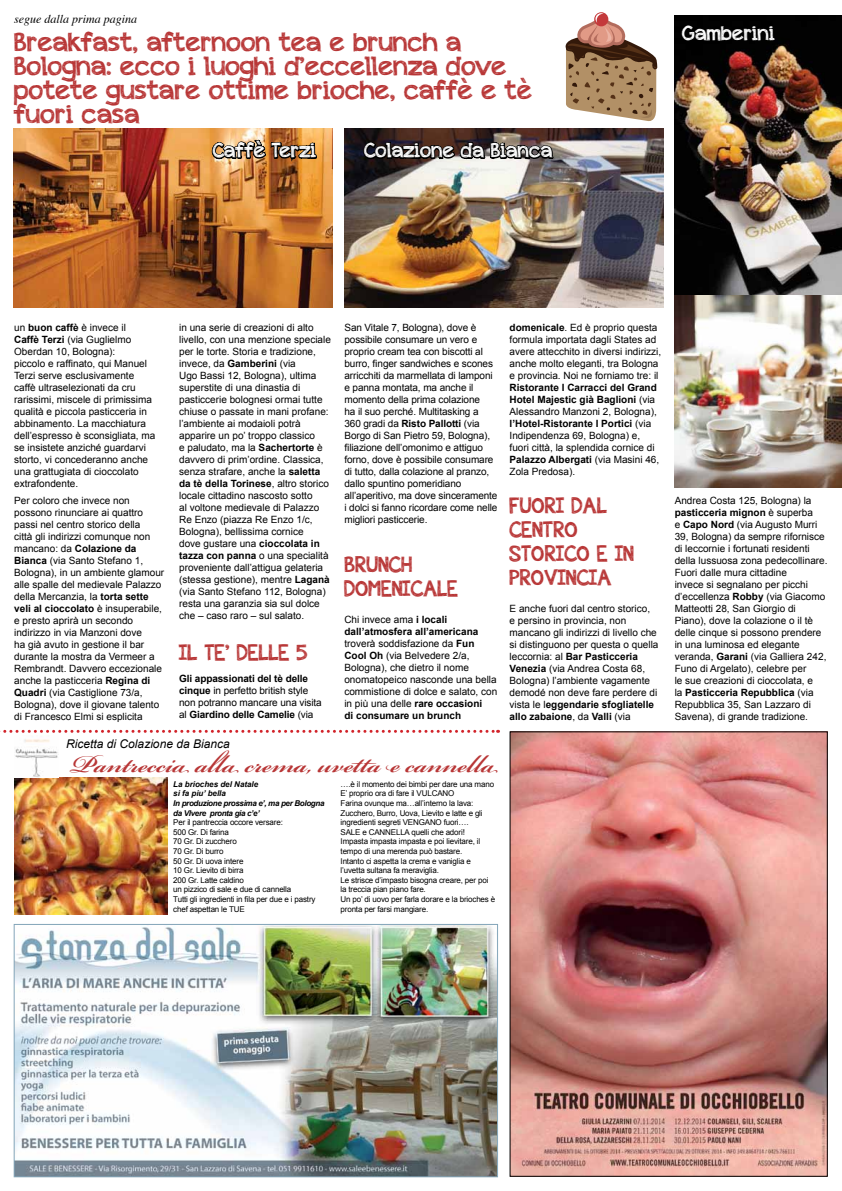
<style>
.page{position:relative;width:842px;height:1191px;background:#fff}
.page>*{position:absolute;margin:0;border:0;box-sizing:border-box;transform-origin:0 0}
.t1{font:600 38px "Bickham Script Pro";color:#b83636}
.t2{font:26px/24px "appleberry";color:#b83636}
.t3{font:22px/24px "appleberry";color:#b83636}
.t4{font:20px "appleberry";color:#fff}
.t5{font:italic 12px "Arial";color:#000}
.t6{font:italic 12px "Times";color:#000}
.t7{font:10px/12px "Arial";color:#000}
.t8{font:8px/9.6px "Arial";letter-spacing:-.02em;color:#000}
.t9{font:italic 700 8px/9.6px "Arial";letter-spacing:-.04em;color:#000}
.s1{font-weight:700}
</style>
<div class="page">
<img style="left:511px;top:733px;width:315px;height:441px">
<div style="left:509px;top:731px;width:319px;height:445px;border:1px solid #000"></div>
<img style="left:16px;top:926px;width:480px;height:249px">
<div style="left:14px;top:924px;width:484px;height:253px;border:1px solid #83a5b9"></div>
<img style="left:14px;top:129px;width:319px;height:178px">
<img style="left:344px;top:129px;width:319px;height:178px">
<img style="left:675px;top:16px;width:167px;height:279px">
<img style="left:136px;top:12px;width:523px;height:221px">
<img style="left:14px;top:777px;width:153px;height:137px">
<svg style="left:0;top:730px;width:498px;height:3px"></svg>
<img style="left:15px;top:739px;width:43px;height:38px">
<img style="left:675px;top:295px;width:167px;height:192px">
<p class="t6" style="left:14px;top:9px;width:124px">segue dalla prima pagina</p>
<h2 class="t2" style="left:14px;top:30px;width:519px">Breakfast, afternoon tea e brunch a<br>Bologna: ecco i luoghi d’eccellenza dove potete gustare ottime brioche, caffè e tè fuori casa</h2>
<h3 class="t4" style="left:213px;top:136px;width:105px">Caffè Terzi</h3>
<h3 class="t4" style="left:364px;top:136px;width:190px">Colazione da Bianca</h3>
<h3 class="t4" style="left:682px;top:19px;width:94px">Gamberini</h3>
<p class="t7" style="left:14px;top:321px;width:143px">un <span class="s1">buon caffè</span> è invece il<br><span class="s1">Caffè Terzi</span> (via Guglielmo<br>Oberdan 10, Bologna):<br>piccolo e raffinato, qui Manuel<br>Terzi serve esclusivamente caffè ultraselezionati da cru rarissimi, miscele di primissima qualità e piccola pasticceria in abbinamento. La macchiatura dell’espresso è sconsigliata, ma se insistete anziché guardarvi storto, vi concederanno anche una grattugiata di cioccolato extrafondente.</p>
<p class="t7" style="left:14px;top:494px;width:152px">Per coloro che invece non possono rinunciare ai quattro passi nel centro storico della<br>città gli indirizzi comunque non mancano: da <span class="s1">Colazione da<br>Bianca</span> (via Santo Stefano 1,<br>Bologna), in un ambiente glamour alle spalle del medievale Palazzo della Mercanzia, la <span class="s1">torta sette veli al cioccolato</span> è insuperabile, e presto aprirà un secondo indirizzo in via Manzoni dove<br>ha già avuto in gestione il bar durante la mostra da Vermeer a<br>Rembrandt. Davvero eccezionale anche la pasticceria <span class="s1">Regina di<br>Quadri</span> (via Castiglione 73/a,<br>Bologna), dove il giovane talento di Francesco Elmi si esplicita</p>
<p class="t7" style="left:179px;top:321px;width:153px">in una serie di creazioni di alto livello, con una menzione speciale per le torte. Storia e tradizione, invece, da <span class="s1">Gamberini</span> (via<br>Ugo Bassi 12, Bologna), ultima superstite di una dinastia di pasticcerie bolognesi ormai tutte chiuse o passate in mani profane: l’ambiente ai modaioli potrà apparire un po’ troppo classico<br>e paludato, ma la <span class="s1">Sachertorte</span> è davvero di prim’ordine. Classica, senza strafare, anche la <span class="s1">saletta da tè della Torinese</span>, altro storico locale cittadino nascosto sotto<br>al voltone medievale di Palazzo<br>Re Enzo (piazza Re Enzo 1/c,<br>Bologna), bellissima cornice<br>dove gustare una <span class="s1">cioccolata in tazza con panna</span> o una specialità proveniente dall’attigua gelateria (stessa gestione), mentre <span class="s1">Laganà </span>(via Santo Stefano 112, Bologna) resta una garanzia sia sul dolce che – caso raro – sul salato.</p>
<h3 class="t3" style="left:179px;top:640px;width:130px">IL TE’ DELLE 5</h3>
<p class="t7" style="left:179px;top:672px;width:144px"><span class="s1">Gli appassionati del tè delle cinque</span> in perfetto british style non potranno mancare una visita al <span class="s1">Giardino delle Camelie</span> (via</p>
<p class="t5" style="left:66px;top:735px;width:165px">Ricetta di Colazione da Bianca</p>
<p class="t7" style="left:344px;top:321px;width:155px">San Vitale 7, Bologna), dove è possibile consumare un vero e proprio cream tea con biscotti al burro, finger sandwiches e scones arricchiti da marmellata di lamponi e panna montata, ma anche il momento della prima colazione<br>ha il suo perché. Multitasking a<br>360 gradi da <span class="s1">Risto Pallotti</span> (via<br>Borgo di San Pietro 59, Bologna), filiazione dell’omonimo e attiguo forno, dove è possibile consumare di tutto, dalla colazione al pranzo, dallo spuntino pomeridiano all’aperitivo, ma dove sinceramente i dolci si fanno ricordare come nelle migliori pasticcerie.</p>
<h3 class="t3" style="left:344px;top:552px;width:115px">BRUNCH<br>DOMENICALE</h3>
<p class="t7" style="left:344px;top:613px;width:154px">Chi invece ama <span class="s1">i locali dall’atmosfera all’americana </span>troverà soddisfazione da <span class="s1">Fun<br>Cool Oh</span> (via Belvedere 2/a,<br>Bologna), che dietro il nome onomatopeico nasconde una bella commistione di dolce e salato, con in più una delle <span class="s1">rare occasioni<br>di consumare un brunch</span></p>
<h1 class="t1" style="left:70px;top:736px;width:430px">Pantreccia alla crema, uvetta e cannella</h1>
<p class="t9" style="left:173px;top:779px;width:153px">La brioches del Natale<br>si fa piu’ bella<br>In produzione prossima e’, ma per Bologna da VIvere pronta gia c’e’</p>
<p class="t8" style="left:173px;top:817px;width:144px">Per il pantreccia occore versare:<br>500 Gr. Di farina<br>70 Gr. Di zucchero<br>70 Gr. Di burro<br>50 Gr. Di uova intere<br>10 Gr. Lievito di birra<br>200 Gr. Latte caldino<br>un pizzico di sale e due di cannella<br>Tutti gli ingredienti in fila per due e i pastry chef aspettan le TUE</p>
<p class="t8" style="left:341px;top:779px;width:156px">….è il momento dei bimbi per dare una mano E’ proprio ora di fare il VULCANO<br>Farina ovunque ma…all’interno la lava:<br>Zucchero, Burro, Uova, Lievito e latte e gli ingredienti segreti VENGANO fuori….<br>SALE e CANNELLA quelli che adori!<br>Impasta impasta impasta e poi lievitare, il tempo di una merenda può bastare.<br>Intanto ci aspetta la crema e vaniglia e l’uvetta sultana fa meraviglia.<br>Le strisce d’impasto bisogna creare, per poi la treccia pian piano fare.<br>Un po’ di uovo per farla dorare e la brioches è pronta per farsi mangiare.</p>
<p class="t7" style="left:509px;top:321px;width:153px"><span class="s1">domenicale</span>. Ed è proprio questa formula importata dagli States ad avere attecchito in diversi indirizzi, anche molto eleganti, tra Bologna e provincia. Noi ne forniamo tre: il</p>
<p class="t7" style="left:509px;top:381px;width:151px"><span class="s1">Ristorante I Carracci del Grand<br>Hotel Majestic già Baglioni</span> (via<br>Alessandro Manzoni 2, Bologna), <span class="s1">l’Hotel-Ristorante I Portici</span> (via<br>Indipendenza 69, Bologna) e, fuori città, la splendida cornice di<br><span class="s1">Palazzo Albergati</span> (via Masini 46,<br>Zola Predosa).</p>
<h3 class="t3" style="left:509px;top:493px;width:126px">FUORI DAL<br>CENTRO<br>STORICO E IN<br>PROVINCIA</h3>
<p class="t7" style="left:509px;top:602px;width:150px">E anche fuori dal centro storico,<br>e persino in provincia, non mancano gli indirizzi di livello che si distinguono per questa o quella leccornia: al <span class="s1">Bar Pasticceria<br>Venezia</span> (via Andrea Costa 68,<br>Bologna) l’ambiente vagamente demodé non deve fare perdere di vista le l<span class="s1">eggendarie sfogliatelle allo zabaione</span>, da <span class="s1">Valli</span> (via</p>
<p class="t7" style="left:675px;top:494px;width:154px">Andrea Costa 125, Bologna) la <span class="s1">pasticceria mignon</span> è superba<br>e <span class="s1">Capo Nord</span> (via Augusto Murri<br>39, Bologna) da sempre rifornisce di leccornie i fortunati residenti della lussuosa zona pedecollinare.<br>Fuori dalle mura cittadine<br>invece si segnalano per picchi d’eccellenza <span class="s1">Robby</span> (via Giacomo<br>Matteotti 28, San Giorgio di<br>Piano), dove la colazione o il tè delle cinque si possono prendere in una luminosa ed elegante veranda, <span class="s1">Garani</span> (via Galliera 242,<br>Funo di Argelato), celebre per<br>le sue creazioni di cioccolata, e<br>la <span class="s1">Pasticceria Repubblica</span> (via<br>Repubblica 35, San Lazzaro di<br>Savena), di grande tradizione.</p>
</div>
